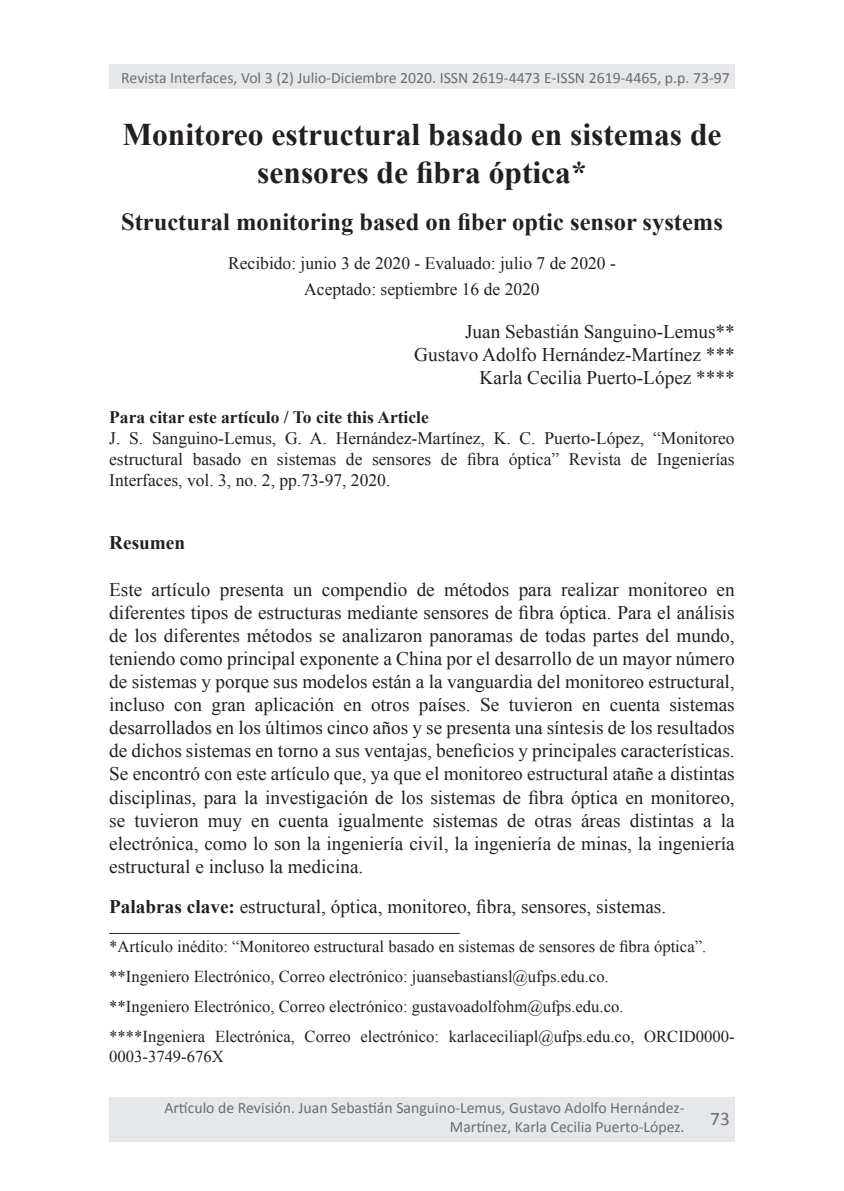
<style>
.page{position:relative;width:844px;height:1191px;background:#fff}
.page>*{position:absolute;margin:0;border:0;box-sizing:border-box;transform-origin:0 0}
.t1{font:700 31.5px/37.8px "Times New Roman";color:#231f20;text-align:center}
.t2{font:700 24.5px "Times New Roman";color:#231f20}
.t3{font:19.25px/23.1px "Times New Roman";color:#231f20;text-align:right}
.t4{font:700 19.25px "Times New Roman";color:#231f20}
.t5{font:19.25px "Calibri";color:#6c6d70}
.t6{font:17.5px/21px "Times New Roman";color:#231f20;text-align:center}
.t7{font:700 17.5px "Times New Roman";color:#231f20}
.t8{font:16.62px/29.9px "Times New Roman";color:#231f20}
.t9{font:15.75px/18.9px "Calibri";color:#6c6d70;text-align:right}
.s1{font-weight:700}
</style>
<div class="page">
<hr style="left:109px;top:933px;width:350px;height:1px;background:#231f20">
<div style="left:109px;top:1097px;width:625px;height:44px;background:#e6e7e9"></div>
<div style="left:109px;top:64px;width:625px;height:25px;background:#e6e7e9"></div>
<p class="t9" style="left:121px;top:68px;width:610px">Revista Interfaces, Vol 3 (2) Julio-Diciembre 2020. ISSN 2619-4473 E-ISSN 2619-4465, p.p. 73-97</p>
<h1 class="t1" style="left:122px;top:115px;width:600px">Monitoreo estructural basado en sistemas de sensores de fibra óptica*</h1>
<p class="t2" style="left:121px;top:205px;width:603px">Structural monitoring based on fiber optic sensor systems</p>
<p class="t6" style="left:228px;top:249px;width:389px;line-height:26.2px">Recibido: junio 3 de 2020 - Evaluado: julio 7 de 2020 -<br>Aceptado: septiembre 16 de 2020</p>
<p class="t3" style="left:414px;top:319px;width:322px">Juan Sebastián Sanguino-Lemus**<br>Gustavo Adolfo Hernández-Martínez ***<br>Karla Cecilia Puerto-López ****</p>
<p class="t7" style="left:109px;top:404px;width:321px">Para citar este artículo / To cite this Article</p>
<p class="t6" style="left:109px;top:427px;width:627px;text-align:justify">J. S. Sanguino-Lemus, G. A. Hernández-Martínez, K. C. Puerto-López, “Monitoreo estructural basado en sistemas de sensores de fibra óptica” Revista de Ingenierías Interfaces, vol. 3, no. 2, pp.73-97, 2020.</p>
<p class="t4" style="left:109px;top:529px;width:77px">Resumen</p>
<p class="t3" style="left:109px;top:577px;width:627px;text-align:justify">Este artículo presenta un compendio de métodos para realizar monitoreo en diferentes tipos de estructuras mediante sensores de fibra óptica. Para el análisis de los diferentes métodos se analizaron panoramas de todas partes del mundo, teniendo como principal exponente a China por el desarrollo de un mayor número de sistemas y porque sus modelos están a la vanguardia del monitoreo estructural, incluso con gran aplicación en otros países. Se tuvieron en cuenta sistemas desarrollados en los últimos cinco años y se presenta una síntesis de los resultados de dichos sistemas en torno a sus ventajas, beneficios y principales características.<br>Se encontró con este artículo que, ya que el monitoreo estructural atañe a distintas disciplinas, para la investigación de los sistemas de fibra óptica en monitoreo, se tuvieron muy en cuenta igualmente sistemas de otras áreas distintas a la electrónica, como lo son la ingeniería civil, la ingeniería de minas, la ingeniería estructural e incluso la medicina.</p>
<p class="t3" style="left:109px;top:895px;width:558px"><span class="s1">Palabras clave:</span> estructural, óptica, monitoreo, fibra, sensores, sistemas.</p>
<p class="t8" style="left:109px;top:931px;width:627px">*Artículo inédito: “Monitoreo estructural basado en sistemas de sensores de fibra óptica”. **Ingeniero Electrónico, Correo electrónico: juansebastiansl@ufps.edu.co.<br>**Ingeniero Electrónico, Correo electrónico: gustavoadolfohm@ufps.edu.co.<br>****Ingeniera Electrónica, Correo electrónico: karlaceciliapl@ufps.edu.co, ORCID0000-</p>
<p class="t8" style="left:109px;top:1040px;width:116px">0003-3749-676X</p>
<p class="t9" style="left:164px;top:1098px;width:521px">Artículo de Revisión. Juan Sebastián Sanguino-Lemus, Gustavo Adolfo Hernández-<br>Martínez, Karla Cecilia Puerto-López.</p>
<p class="t5" style="left:710px;top:1106px;width:21px">73</p>
</div>
